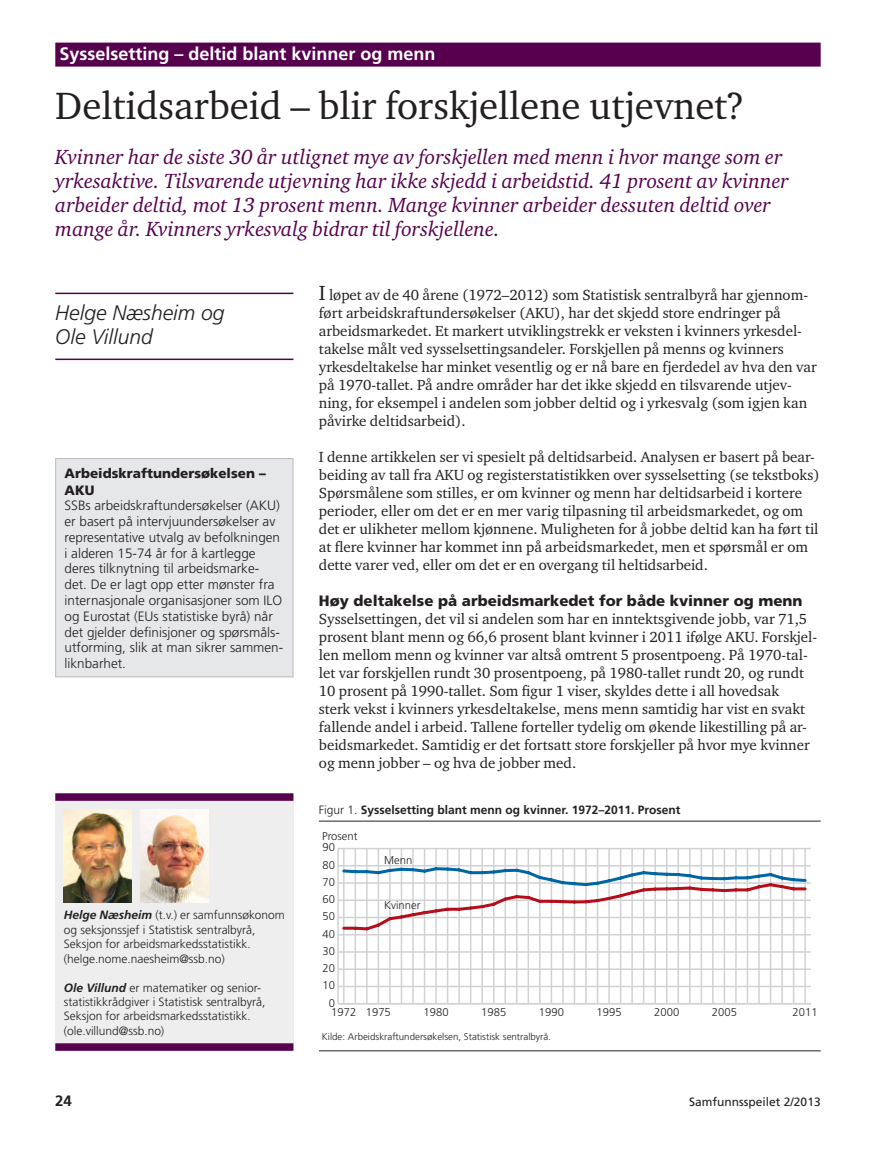
<style>
.page{position:relative;width:893px;height:1149px;background:#fff}
.page>*{position:absolute;margin:0;border:0;box-sizing:border-box;transform-origin:0 0}
.Tittel{font:39px "Charter ITC Std";color:#231f20}
.Ingress{font:italic 21px/24px "Charter ITC Std";color:#56004e}
.Forfatter{font:italic 300 21px/24px "Frutiger";color:#231f20}
.Stikktittel{font:700 18px "Frutiger";color:#fff}
.t1{font:15px/18px "Charter ITC Std";color:#231f20}
.Overskrift1{font:900 15px "Frutiger";color:#231f20}
.Pagina{font:700 15px "Frutiger";color:#231f20}
.Bokstekst{font:300 13.5px/15.8px "Frutiger";color:#231f20}
.Boksoverskrift1{font:900 13.5px/16.5px "Frutiger";color:#231f20}
.Forfatteropplysning{font:300 12px/14.4px "Frutiger";color:#231f20}
.Figuroverskrift{font:700 12px "Frutiger";color:#231f20}
.t2{font:12px "Frutiger";color:#231f20}
.t3{font:300 11.25px "Frutiger";color:#231f20}
.t4{font:300 9.75px "Frutiger";color:#231f20}
.s1{font-weight:700;font-style:italic}
.s2{font-size:21px}
.s3{font-weight:300}
</style>
<div class="page">
<hr style="left:55px;top:292px;width:238px;height:2px;background:#56004e">
<hr style="left:55px;top:358px;width:238px;height:2px;background:#56004e">
<div style="left:55px;top:43px;width:766px;height:24px;background:#56004e"></div>
<div style="left:56px;top:458px;width:237px;height:218px;background:#e6e7e9"></div>
<div style="left:55px;top:458px;width:238px;height:219px;border:1px solid #bcbdc0"></div>
<div style="left:55px;top:793px;width:238px;height:257px;background:#eeeeef"></div>
<div style="left:55px;top:793px;width:238px;height:7px;background:#56004e"></div>
<svg style="left:55px;top:1043px;width:238px;height:7px;fill:#56004e"></svg>
<img style="left:64px;top:809px;width:68px;height:93px">
<img style="left:140px;top:809px;width:68px;height:93px">
<hr style="left:319px;top:820px;width:502px;height:1px;background:#231f20">
<hr style="left:319px;top:1050px;width:502px;height:1px;background:#231f20">
<hr style="left:343px;top:848px;width:2px;height:155px;background:#d1d2d4">
<hr style="left:355px;top:848px;width:1px;height:155px;background:#d1d2d4">
<hr style="left:366px;top:848px;width:2px;height:155px;background:#d1d2d4">
<hr style="left:378px;top:848px;width:1px;height:155px;background:#d1d2d4">
<hr style="left:389px;top:848px;width:2px;height:155px;background:#d1d2d4">
<hr style="left:401px;top:848px;width:1px;height:155px;background:#d1d2d4">
<hr style="left:412px;top:848px;width:2px;height:155px;background:#d1d2d4">
<hr style="left:424px;top:848px;width:1px;height:155px;background:#d1d2d4">
<hr style="left:435px;top:848px;width:2px;height:155px;background:#d1d2d4">
<hr style="left:447px;top:848px;width:1px;height:155px;background:#d1d2d4">
<hr style="left:458px;top:848px;width:2px;height:155px;background:#d1d2d4">
<hr style="left:470px;top:848px;width:1px;height:155px;background:#d1d2d4">
<hr style="left:481px;top:848px;width:2px;height:155px;background:#d1d2d4">
<hr style="left:493px;top:848px;width:1px;height:155px;background:#d1d2d4">
<hr style="left:505px;top:848px;width:1px;height:155px;background:#d1d2d4">
<hr style="left:516px;top:848px;width:2px;height:155px;background:#d1d2d4">
<hr style="left:528px;top:848px;width:1px;height:155px;background:#d1d2d4">
<hr style="left:539px;top:848px;width:2px;height:155px;background:#d1d2d4">
<hr style="left:551px;top:848px;width:1px;height:155px;background:#d1d2d4">
<hr style="left:562px;top:848px;width:2px;height:155px;background:#d1d2d4">
<hr style="left:574px;top:848px;width:1px;height:155px;background:#d1d2d4">
<hr style="left:585px;top:848px;width:2px;height:155px;background:#d1d2d4">
<hr style="left:597px;top:848px;width:1px;height:155px;background:#d1d2d4">
<hr style="left:608px;top:848px;width:2px;height:155px;background:#d1d2d4">
<hr style="left:620px;top:848px;width:1px;height:155px;background:#d1d2d4">
<hr style="left:631px;top:848px;width:2px;height:155px;background:#d1d2d4">
<hr style="left:643px;top:848px;width:1px;height:155px;background:#d1d2d4">
<hr style="left:654px;top:848px;width:2px;height:155px;background:#d1d2d4">
<hr style="left:666px;top:848px;width:1px;height:155px;background:#d1d2d4">
<hr style="left:678px;top:848px;width:1px;height:155px;background:#d1d2d4">
<hr style="left:689px;top:848px;width:2px;height:155px;background:#d1d2d4">
<hr style="left:701px;top:848px;width:1px;height:155px;background:#d1d2d4">
<hr style="left:712px;top:848px;width:2px;height:155px;background:#d1d2d4">
<hr style="left:724px;top:848px;width:1px;height:155px;background:#d1d2d4">
<hr style="left:735px;top:848px;width:2px;height:155px;background:#d1d2d4">
<hr style="left:747px;top:848px;width:1px;height:155px;background:#d1d2d4">
<hr style="left:758px;top:848px;width:2px;height:155px;background:#d1d2d4">
<hr style="left:770px;top:848px;width:1px;height:155px;background:#d1d2d4">
<hr style="left:781px;top:848px;width:2px;height:155px;background:#d1d2d4">
<hr style="left:793px;top:848px;width:1px;height:155px;background:#d1d2d4">
<hr style="left:804px;top:848px;width:2px;height:155px;background:#d1d2d4">
<hr style="left:337px;top:848px;width:2px;height:155px;background:#d1d2d4">
<hr style="left:338px;top:1002px;width:473px;height:2px;background:#d1d2d4">
<hr style="left:338px;top:985px;width:473px;height:1px;background:#d1d2d4">
<hr style="left:338px;top:968px;width:473px;height:1px;background:#d1d2d4">
<hr style="left:338px;top:951px;width:473px;height:1px;background:#d1d2d4">
<hr style="left:338px;top:933px;width:473px;height:2px;background:#d1d2d4">
<hr style="left:338px;top:916px;width:473px;height:2px;background:#d1d2d4">
<hr style="left:338px;top:899px;width:473px;height:1px;background:#d1d2d4">
<hr style="left:338px;top:882px;width:473px;height:1px;background:#d1d2d4">
<hr style="left:338px;top:864px;width:473px;height:2px;background:#d1d2d4">
<hr style="left:338px;top:847px;width:473px;height:2px;background:#d1d2d4">
<svg style="left:341px;top:864px;width:467px;height:68px"></svg>
<p class="Stikktittel" style="left:60px;top:43px;width:378px">Sysselsetting – deltid blant kvinner og menn</p>
<p class="Tittel" style="left:55px;top:82px;width:691px">Deltidsarbeid – blir forskjellene utjevnet?</p>
<p class="Ingress" style="left:55px;top:145px;width:735px">Kvinner har de siste 30 år utlignet mye av forskjellen med menn i hvor mange som er yrkesaktive. Tilsvarende utjevning har ikke skjedd i arbeidstid. 41 prosent av kvinner arbeider deltid, mot 13 prosent menn. Mange kvinner arbeider dessuten deltid over mange år. Kvinners yrkesvalg bidrar til forskjellene.</p>
<p class="Forfatter" style="left:55px;top:300px;width:171px">Helge Næsheim og<br>Ole Villund</p>
<p class="Boksoverskrift1" style="left:65px;top:465px;width:203px">Arbeidskraftundersøkelsen –<br>AKU</p>
<p class="Bokstekst" style="left:65px;top:498px;width:220px">SSBs arbeidskraftundersøkelser (AKU) er basert på intervjuundersøkelser av representative utvalg av befolkningen i alderen 15-74 år for å kartlegge deres tilknytning til arbeidsmarke&shy;det. De er lagt opp etter mønster fra internasjonale organisasjoner som ILO og Eurostat (EUs statistiske byrå) når det gjelder definisjoner og spørsmåls&shy;utforming, slik at man sikrer sammen&shy;liknbarhet.</p>
<p class="Forfatteropplysning" style="left:64px;top:908px;width:223px"><span class="s1">Helge Næsheim</span> (t.v.) er samfunnsøkonom og seksjonssjef i Statistisk sentralbyrå, Seksjon for arbeidsmarkedsstatistikk. (helge.nome.naesheim@ssb.no)</p>
<p class="Forfatteropplysning" style="left:64px;top:980px;width:203px"><span class="s1">Ole Villund</span> er matematiker og senior&shy;statistikkrådgiver i Statistisk sentralbyrå, Seksjon for arbeidsmarkedsstatistikk. (ole.villund@ssb.no)</p>
<p class="t1" style="left:319px;top:286px;width:499px"><span class="s2">I</span> løpet av de 40 årene (1972–2012) som Statistisk sentralbyrå har gjennom&shy;ført arbeidskraftundersøkelser (AKU), har det skjedd store endringer på arbeidsmarkedet. Et markert utviklingstrekk er veksten i kvinners yrkesdel&shy;takelse målt ved sysselsettingsandeler. Forskjellen på menns og kvinners yrkesdeltakelse har minket vesentlig og er nå bare en fjerdedel av hva den var på 1970-tallet. På andre områder har det ikke skjedd en tilsvarende utjev&shy;ning, for eksempel i andelen som jobber deltid og i yrkesvalg (som igjen kan påvirke deltidsarbeid).</p>
<p class="t1" style="left:319px;top:448px;width:502px">I denne artikkelen ser vi spesielt på deltidsarbeid. Analysen er basert på bear&shy;beiding av tall fra AKU og registerstatistikken over sysselsetting (se tekstboks)<br>Spørsmålene som stilles, er om kvinner og menn har deltidsarbeid i kortere perioder, eller om det er en mer varig tilpasning til arbeidsmarkedet, og om det er ulikheter mellom kjønnene. Muligheten for å jobbe deltid kan ha ført til at flere kvinner har kommet inn på arbeidsmarkedet, men et spørsmål er om dette varer ved, eller om det er en overgang til heltidsarbeid.</p>
<p class="Overskrift1" style="left:319px;top:592px;width:485px">Høy deltakelse på arbeidsmarkedet for både kvinner og menn</p>
<p class="t1" style="left:319px;top:610px;width:500px">Sysselsettingen, det vil si andelen som har en inntektsgivende jobb, var 71,5 prosent blant menn og 66,6 prosent blant kvinner i 2011 ifølge AKU. Forskjel&shy;len mellom menn og kvinner var altså omtrent 5 prosentpoeng. På 1970-tal&shy;let var forskjellen rundt 30 prosentpoeng, på 1980-tallet rundt 20, og rundt 10 prosent på 1990-tallet. Som figur 1 viser, skyldes dette i all hovedsak<br>sterk vekst i kvinners yrkesdeltakelse, mens menn samtidig har vist en svakt fallende andel i arbeid. Tallene forteller tydelig om økende likestilling på ar&shy;beidsmarkedet. Samtidig er det fortsatt store forskjeller på hvor mye kvinner og menn jobber – og hva de jobber med.</p>
<p class="Figuroverskrift" style="left:319px;top:803px;width:363px"><span class="s3">Figur 1.</span> Sysselsetting blant menn og kvinner. 1972–2011. Prosent</p>
<p class="t3" style="left:322px;top:829px;width:37px">Prosent</p>
<p class="t3" style="left:323px;top:841px;width:14px">90</p>
<p class="t3" style="left:323px;top:858px;width:14px">80</p>
<p class="t3" style="left:323px;top:875px;width:14px">70</p>
<p class="t3" style="left:323px;top:892px;width:14px">60</p>
<p class="t3" style="left:323px;top:909px;width:14px">50</p>
<p class="t3" style="left:323px;top:927px;width:14px">40</p>
<p class="t3" style="left:323px;top:944px;width:14px">30</p>
<p class="t3" style="left:323px;top:961px;width:14px">20</p>
<p class="t3" style="left:323px;top:978px;width:14px">10</p>
<p class="t3" style="left:384px;top:853px;width:30px">Menn</p>
<p class="t3" style="left:384px;top:898px;width:38px">Kvinner</p>
<p class="t3" style="left:329px;top:996px;width:8px">0</p>
<p class="t3" style="left:331px;top:1005px;width:61px">1972 1975</p>
<p class="t3" style="left:424px;top:1005px;width:27px">1980</p>
<p class="t3" style="left:481px;top:1005px;width:27px">1985</p>
<p class="t3" style="left:539px;top:1005px;width:27px">1990</p>
<p class="t3" style="left:597px;top:1005px;width:27px">1995</p>
<p class="t3" style="left:654px;top:1005px;width:27px">2000</p>
<p class="t3" style="left:712px;top:1005px;width:27px">2005</p>
<p class="t3" style="left:793px;top:1005px;width:27px">2011</p>
<p class="t4" style="left:322px;top:1030px;width:231px">Kilde: Arbeidskraftundersøkelsen, Statistisk sentralbyrå.</p>
<p class="Pagina" style="left:55px;top:1092px;width:18px">24</p>
<p class="t2" style="left:689px;top:1094px;width:133px">Samfunnsspeilet 2/2013</p>
</div>
